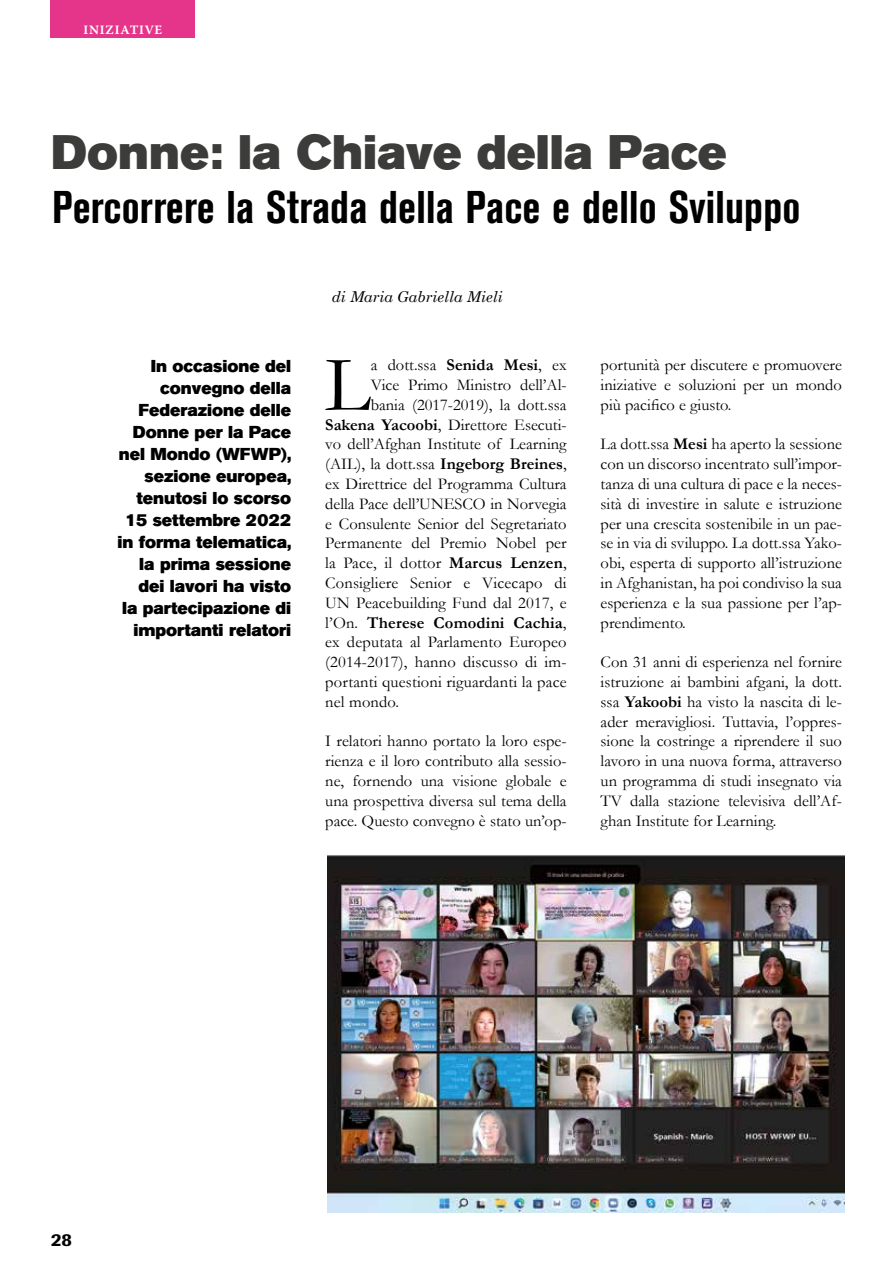
<style>
.page{position:relative;width:893px;height:1263px;background:#fff}
.page>*{position:absolute;margin:0;border:0;box-sizing:border-box;transform-origin:0 0}
.t1{font:79.95px "Garamond";color:#000}
.t2{font:48px "Akzidenz Grotesk BE Super";color:#3c3c3b}
.t3{font:700 condensed 45.3px "Akzidenz Grotesk BE";letter-spacing:.005em;color:#000}
.t4{font:500 18px "Imago";color:#000}
.t5{font:17.1px/22px "Akzidenz Grotesk BE Super";color:#000;text-align:right}
.t6{font:16.5px/19.8px "Garamond";color:#000;text-align:justify}
.t7{font:700 16.5px "Garamond";letter-spacing:.01em;color:#000}
.t8{font:italic 15px "Century Schoolbook";color:#000}
.t9{font:12.75px "Warnock Pro Semibold Capt";letter-spacing:.05em;color:#fff}
.s1{font-weight:700}
.s2{font-weight:400}
</style>
<div class="page">
<div style="left:51px;top:0;width:144px;height:38px;background:#e4358b"></div>
<img style="left:327px;top:855px;width:517px;height:357px">
<p class="t9" style="left:84px;top:22px;width:80px">INIZIATIVE</p>
<h2 class="t2" style="left:51px;top:124px;width:677px">Donne: la Chiave della Pace</h2>
<h3 class="t3" style="left:52px;top:182px;width:750px">Percorrere la Strada della Pace e dello Sviluppo</h3>
<p class="t5" style="left:117px;top:355px;width:175px">In occasione del convegno della<br>Federazione delle<br>Donne per la Pace nel Mondo (WFWP), sezione europea, tenutosi lo scorso<br>15 settembre 2022 in forma telematica, la prima sessione dei lavori ha visto<br>la partecipazione di importanti relatori</p>
<p class="t8" style="left:332px;top:288px;width:173px">di Maria Gabriella Mieli</p>
<h1 class="t1" style="left:325px;top:337px;width:47px">L</h1>
<p class="t6" style="left:371px;top:355px;width:197px">a dott.ssa <span class="s1">Senida Mesi</span>, ex</p>
<p class="t6" style="left:371px;top:375px;width:197px">Vice Primo Ministro dell’Al-</p>
<p class="t6" style="left:371px;top:394px;width:197px">bania (2017-2019), la dott.ssa</p>
<p class="t6" style="left:325px;top:414px;width:243px"><span class="s1">Sakena Yacoobi</span>, Direttore Esecuti-</p>
<p class="t6" style="left:325px;top:434px;width:243px">vo dell’Afghan Institute of Learning</p>
<p class="t6" style="left:325px;top:454px;width:243px">(AIL), la dott.ssa <span class="s1">Ingeborg Breines</span>,</p>
<p class="t6" style="left:325px;top:474px;width:243px">ex Direttrice del Programma Cultura</p>
<p class="t6" style="left:325px;top:493px;width:243px">della Pace dell’UNESCO in Norvegia</p>
<p class="t6" style="left:325px;top:513px;width:243px">e Consulente Senior del Segretariato</p>
<p class="t6" style="left:325px;top:533px;width:243px">Permanente del Premio Nobel per</p>
<p class="t6" style="left:325px;top:553px;width:243px">la Pace, il dottor <span class="s1">Marcus Lenzen</span>,</p>
<p class="t6" style="left:325px;top:573px;width:243px">Consigliere Senior e Vicecapo di</p>
<p class="t6" style="left:325px;top:592px;width:243px">UN Peacebuilding Fund dal 2017, e</p>
<p class="t7" style="left:325px;top:612px;width:243px"><span class="s2">l’On.</span> Therese Comodini Cachia<span class="s2">,</span></p>
<p class="t6" style="left:325px;top:632px;width:243px">ex deputata al Parlamento Europeo</p>
<p class="t6" style="left:325px;top:652px;width:243px">(2014-2017), hanno discusso di im-</p>
<p class="t6" style="left:325px;top:672px;width:243px">portanti questioni riguardanti la pace</p>
<p class="t6" style="left:325px;top:691px;width:75px">nel mondo.</p>
<p class="t6" style="left:325px;top:731px;width:243px">I relatori hanno portato la loro espe&shy;rienza e il loro contributo alla sessio&shy;ne, fornendo una visione globale e una prospettiva diversa sul tema della pace. Questo convegno è stato un’op-</p>
<p class="t6" style="left:601px;top:355px;width:243px">portunità per discutere e promuovere iniziative e soluzioni per un mondo più pacifico e giusto.</p>
<p class="t6" style="left:601px;top:434px;width:243px">La dott.ssa <span class="s1">Mesi</span> ha aperto la sessione con un discorso incentrato sull’impor&shy;tanza di una cultura di pace e la neces&shy;sità di investire in salute e istruzione per una crescita sostenibile in un pae&shy;se in via di sviluppo. La dott.ssa Yako&shy;obi, esperta di supporto all’istruzione in Afghanistan, ha poi condiviso la sua esperienza e la sua passione per l’ap&shy;prendimento.</p>
<p class="t6" style="left:601px;top:652px;width:243px">Con 31 anni di esperienza nel fornire istruzione ai bambini afgani, la dott. ssa <span class="s1">Yakoobi</span> ha visto la nascita di le&shy;ader meravigliosi. Tuttavia, l’oppres&shy;sione la costringe a riprendere il suo lavoro in una nuova forma, attraverso un programma di studi insegnato via TV dalla stazione televisiva dell’Af&shy;ghan Institute for Learning.</p>
<p class="t4" style="left:51px;top:1229px;width:22px">28</p>
</div>
